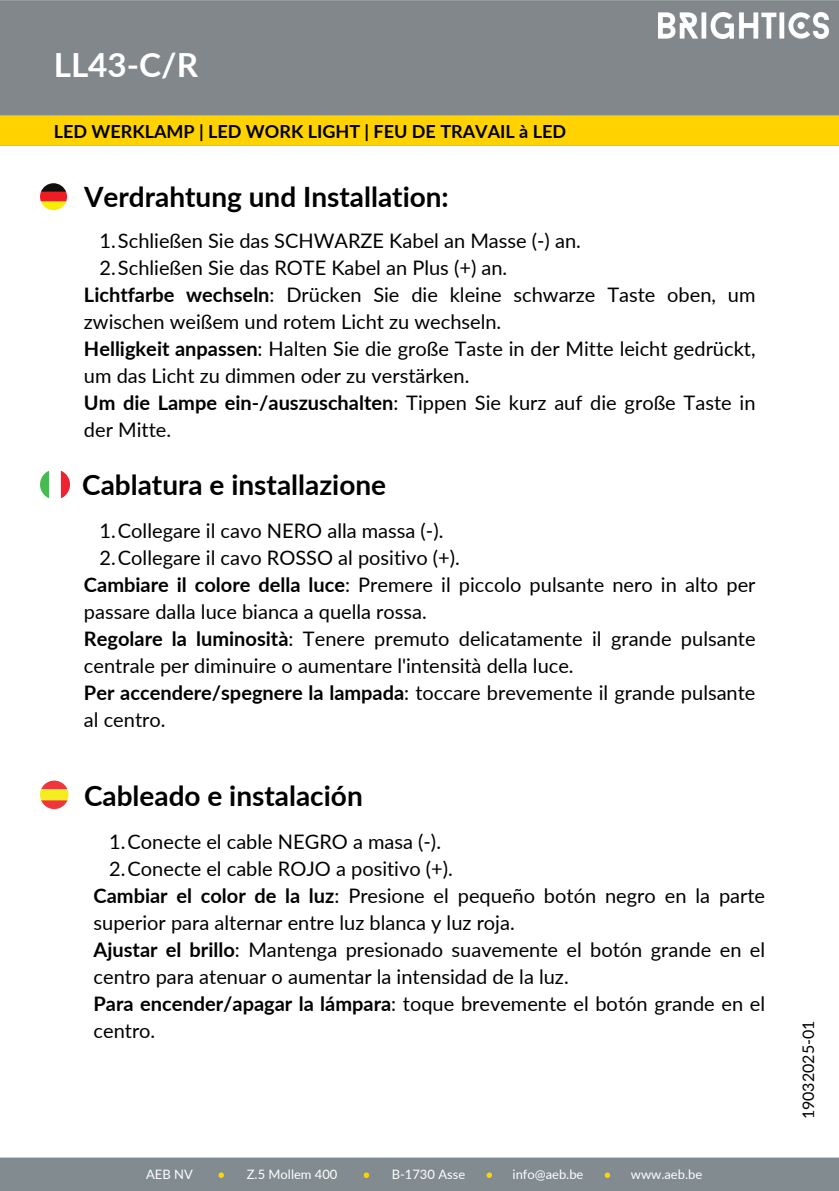
<style>
.page{position:relative;width:839px;height:1191px;background:#fff}
.page>*{position:absolute;margin:0;border:0;box-sizing:border-box;transform-origin:0 0}
.t1{font:700 33.2px "Lato";color:#fff}
.t2{font:700 28px "Lato";color:#000}
.t3{font:20px/27px "Lato";color:#000}
.t4{font:700 18px "Lato";color:#000}
.t5{font:16px "Lato";color:#000}
.t6{font:13px "Lato";color:#fff}
.s1{font-weight:700}
</style>
<div class="page">
<img style="left:0;top:0;width:838px;height:146px">
<div style="left:0;top:1157px;width:838px;height:34px;background:#828b90"></div>
<svg style="left:40px;top:183px;width:27px;height:28px"></svg>
<svg style="left:40px;top:470px;width:30px;height:29px"></svg>
<svg style="left:40px;top:781px;width:28px;height:28px"></svg>
<img style="left:659px;top:13px;width:169px;height:25px">
<p class="t1" style="left:54px;top:44px;width:146px">LL43-C/R</p>
<p class="t4" style="left:54px;top:121px;width:514px">LED WERKLAMP | LED WORK LIGHT | FEU DE TRAVAIL à LED</p>
<p class="t2" style="left:84px;top:180px;width:366px">Verdrahtung und Installation:</p>
<h4 class="t3" style="left:100px;top:226px;width:483px">1.Schließen Sie das SCHWARZE Kabel an Masse (-) an.</h4>
<p class="t3" style="left:100px;top:253px;width:409px">2.Schließen Sie das ROTE Kabel an Plus (+) an.</p>
<h2 class="t3" style="left:84px;top:280px;width:673px"><span class="s1">Lichtfarbe wechseln</span>: Drücken Sie die kleine schwarze Taste oben, um zwischen weißem und rotem Licht zu wechseln.<br><span class="s1">Helligkeit anpassen</span>: Halten Sie die große Taste in der Mitte leicht gedrückt, um das Licht zu dimmen oder zu verstärken.<br><span class="s1">Um die Lampe ein-/auszuschalten</span>: Tippen Sie kurz auf die große Taste in der Mitte.</h2>
<p class="t2" style="left:82px;top:467px;width:305px">Cablatura e installazione</p>
<p class="t3" style="left:100px;top:517px;width:345px">1.Collegare il cavo NERO alla massa (-).</p>
<h4 class="t3" style="left:100px;top:544px;width:362px">2.Collegare il cavo ROSSO al positivo (+).</h4>
<p class="t3" style="left:84px;top:571px;width:673px"><span class="s1">Cambiare il colore della luce</span>: Premere il piccolo pulsante nero in alto per passare dalla luce bianca a quella rossa.<br><span class="s1">Regolare la luminosità</span>: Tenere premuto delicatamente il grande pulsante centrale per diminuire o aumentare l'intensità della luce.<br><span class="s1">Per accendere/spegnere la lampada</span>: toccare brevemente il grande pulsante al centro.</p>
<h2 class="t2" style="left:84px;top:778px;width:280px">Cableado e instalación</h2>
<p class="t3" style="left:109px;top:827px;width:333px">1.Conecte el cable NEGRO a masa (-).</p>
<p class="t3" style="left:109px;top:854px;width:345px">2.Conecte el cable ROJO a positivo (+).</p>
<h4 class="t3" style="left:94px;top:881px;width:673px"><span class="s1">Cambiar el color de la luz</span>: Presione el pequeño botón negro en la parte superior para alternar entre luz blanca y luz roja.<br><span class="s1">Ajustar el brillo</span>: Mantenga presionado suavemente el botón grande en el centro para atenuar o aumentar la intensidad de la luz.<br><span class="s1">Para encender/apagar la lámpara</span>: toque brevemente el botón grande en el centro.</h4>
<p class="t6" style="left:146px;top:1166px;width:48px">AEB NV</p>
<h1 class="t6" style="left:247px;top:1166px;width:92px">Z.5 Mollem 400</h1>
<h3 class="t6" style="left:391px;top:1166px;width:75px">B-1730 Asse</h3>
<p class="t6" style="left:512px;top:1166px;width:72px">info@aeb.be</p>
<h2 class="t6" style="left:630px;top:1166px;width:73px">www.aeb.be</h2>
<h5 class="t5" style="left:798px;top:1119px;width:100px;rotate:-90deg">19032025-01</h5>
</div>
